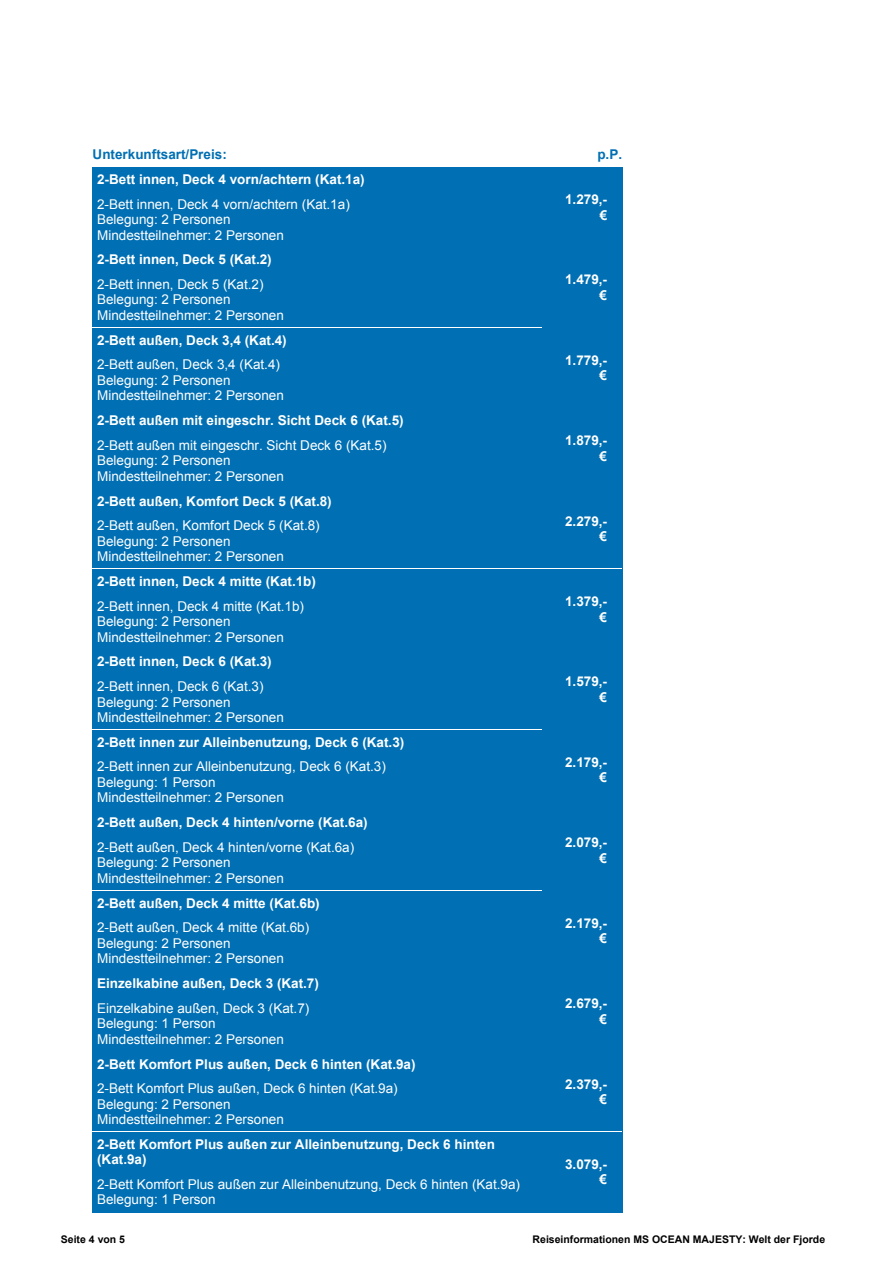
<style>
.page{position:relative;width:893px;height:1263px;background:#fff}
.page>*{position:absolute;margin:0;border:0;box-sizing:border-box;transform-origin:0 0}
.t1{font:13.5px/15.6px "Arial";color:#fff}
.t2{font:700 13.5px/15.6px "Arial";color:#fff;text-align:right}
.t3{font:700 13.5px "Arial";color:#006fb3}
.t4{font:700 10.5px "Arial";color:#000}
</style>
<div class="page">
<div style="left:93px;top:167px;width:449px;height:25px;background:#006fb3"></div>
<div style="left:93px;top:192px;width:449px;height:55px;background:#006fb3"></div>
<div style="left:542px;top:167px;width:9px;height:80px;background:#006fb3"></div>
<div style="left:551px;top:167px;width:71px;height:80px;background:#006fb3"></div>
<div style="left:93px;top:247px;width:449px;height:25px;background:#006fb3"></div>
<div style="left:93px;top:272px;width:449px;height:56px;background:#006fb3"></div>
<div style="left:542px;top:247px;width:9px;height:81px;background:#006fb3"></div>
<div style="left:551px;top:247px;width:71px;height:81px;background:#006fb3"></div>
<div style="left:93px;top:328px;width:449px;height:24px;background:#006fb3"></div>
<div style="left:93px;top:352px;width:449px;height:56px;background:#006fb3"></div>
<div style="left:542px;top:328px;width:9px;height:80px;background:#006fb3"></div>
<div style="left:551px;top:328px;width:71px;height:80px;background:#006fb3"></div>
<div style="left:93px;top:408px;width:449px;height:25px;background:#006fb3"></div>
<div style="left:93px;top:433px;width:449px;height:55px;background:#006fb3"></div>
<div style="left:542px;top:408px;width:9px;height:80px;background:#006fb3"></div>
<div style="left:551px;top:408px;width:71px;height:80px;background:#006fb3"></div>
<div style="left:93px;top:489px;width:449px;height:24px;background:#006fb3"></div>
<div style="left:93px;top:513px;width:449px;height:56px;background:#006fb3"></div>
<div style="left:542px;top:489px;width:9px;height:80px;background:#006fb3"></div>
<div style="left:551px;top:489px;width:71px;height:80px;background:#006fb3"></div>
<div style="left:93px;top:569px;width:449px;height:25px;background:#006fb3"></div>
<div style="left:93px;top:594px;width:449px;height:55px;background:#006fb3"></div>
<div style="left:542px;top:569px;width:9px;height:80px;background:#006fb3"></div>
<div style="left:551px;top:569px;width:71px;height:80px;background:#006fb3"></div>
<div style="left:93px;top:649px;width:449px;height:25px;background:#006fb3"></div>
<div style="left:93px;top:674px;width:449px;height:56px;background:#006fb3"></div>
<div style="left:542px;top:649px;width:9px;height:81px;background:#006fb3"></div>
<div style="left:551px;top:649px;width:71px;height:81px;background:#006fb3"></div>
<div style="left:93px;top:730px;width:449px;height:24px;background:#006fb3"></div>
<div style="left:93px;top:754px;width:449px;height:56px;background:#006fb3"></div>
<div style="left:542px;top:730px;width:9px;height:80px;background:#006fb3"></div>
<div style="left:551px;top:730px;width:71px;height:80px;background:#006fb3"></div>
<div style="left:93px;top:810px;width:449px;height:25px;background:#006fb3"></div>
<div style="left:93px;top:835px;width:449px;height:55px;background:#006fb3"></div>
<div style="left:542px;top:810px;width:9px;height:80px;background:#006fb3"></div>
<div style="left:551px;top:810px;width:71px;height:80px;background:#006fb3"></div>
<div style="left:93px;top:891px;width:449px;height:24px;background:#006fb3"></div>
<div style="left:93px;top:915px;width:449px;height:56px;background:#006fb3"></div>
<div style="left:542px;top:891px;width:9px;height:80px;background:#006fb3"></div>
<div style="left:551px;top:891px;width:71px;height:80px;background:#006fb3"></div>
<div style="left:93px;top:971px;width:449px;height:25px;background:#006fb3"></div>
<div style="left:93px;top:996px;width:449px;height:55px;background:#006fb3"></div>
<div style="left:542px;top:971px;width:9px;height:80px;background:#006fb3"></div>
<div style="left:551px;top:971px;width:71px;height:80px;background:#006fb3"></div>
<div style="left:93px;top:1051px;width:449px;height:25px;background:#006fb3"></div>
<div style="left:93px;top:1076px;width:449px;height:56px;background:#006fb3"></div>
<div style="left:542px;top:1051px;width:9px;height:81px;background:#006fb3"></div>
<div style="left:551px;top:1051px;width:71px;height:81px;background:#006fb3"></div>
<div style="left:93px;top:1132px;width:449px;height:40px;background:#006fb3"></div>
<div style="left:93px;top:1172px;width:449px;height:40px;background:#006fb3"></div>
<div style="left:542px;top:1132px;width:9px;height:80px;background:#006fb3"></div>
<div style="left:551px;top:1132px;width:71px;height:80px;background:#006fb3"></div>
<p class="t3" style="left:93px;top:150px;width:136px">Unterkunftsart/Preis:</p>
<p class="t3" style="left:597px;top:150px;width:26px">p.P.</p>
<p class="t2" style="left:97px;top:173px;width:269px">2-Bett innen, Deck 4 vorn/achtern (Kat.1a)</p>
<p class="t1" style="left:97px;top:197px;width:254px">2-Bett innen, Deck 4 vorn/achtern (Kat.1a)<br>Belegung: 2 Personen<br>Mindestteilnehmer: 2 Personen</p>
<p class="t2" style="left:565px;top:193px;width:44px">1.279,- €</p>
<p class="t2" style="left:97px;top:253px;width:176px">2-Bett innen, Deck 5 (Kat.2)</p>
<p class="t1" style="left:97px;top:278px;width:188px">2-Bett innen, Deck 5 (Kat.2)<br>Belegung: 2 Personen<br>Mindestteilnehmer: 2 Personen</p>
<p class="t2" style="left:565px;top:273px;width:44px">1.479,- €</p>
<p class="t2" style="left:97px;top:333px;width:191px">2-Bett außen, Deck 3,4 (Kat.4)</p>
<p class="t1" style="left:97px;top:358px;width:188px">2-Bett außen, Deck 3,4 (Kat.4)<br>Belegung: 2 Personen<br>Mindestteilnehmer: 2 Personen</p>
<p class="t2" style="left:565px;top:353px;width:44px">1.779,- €</p>
<p class="t2" style="left:97px;top:414px;width:308px">2-Bett außen mit eingeschr. Sicht Deck 6 (Kat.5)</p>
<p class="t1" style="left:97px;top:438px;width:291px">2-Bett außen mit eingeschr. Sicht Deck 6 (Kat.5)<br>Belegung: 2 Personen<br>Mindestteilnehmer: 2 Personen</p>
<p class="t2" style="left:565px;top:434px;width:44px">1.879,- €</p>
<p class="t2" style="left:97px;top:494px;width:236px">2-Bett außen, Komfort Deck 5 (Kat.8)</p>
<p class="t1" style="left:97px;top:519px;width:224px">2-Bett außen, Komfort Deck 5 (Kat.8)<br>Belegung: 2 Personen<br>Mindestteilnehmer: 2 Personen</p>
<p class="t2" style="left:565px;top:514px;width:44px">2.279,- €</p>
<p class="t2" style="left:97px;top:575px;width:220px">2-Bett innen, Deck 4 mitte (Kat.1b)</p>
<p class="t1" style="left:97px;top:599px;width:208px">2-Bett innen, Deck 4 mitte (Kat.1b)<br>Belegung: 2 Personen<br>Mindestteilnehmer: 2 Personen</p>
<p class="t2" style="left:565px;top:595px;width:44px">1.379,- €</p>
<p class="t2" style="left:97px;top:655px;width:176px">2-Bett innen, Deck 6 (Kat.3)</p>
<p class="t1" style="left:97px;top:680px;width:188px">2-Bett innen, Deck 6 (Kat.3)<br>Belegung: 2 Personen<br>Mindestteilnehmer: 2 Personen</p>
<p class="t2" style="left:565px;top:675px;width:44px">1.579,- €</p>
<p class="t2" style="left:97px;top:735px;width:309px">2-Bett innen zur Alleinbenutzung, Deck 6 (Kat.3)</p>
<p class="t1" style="left:97px;top:760px;width:290px">2-Bett innen zur Alleinbenutzung, Deck 6 (Kat.3)<br>Belegung: 1 Person<br>Mindestteilnehmer: 2 Personen</p>
<p class="t2" style="left:565px;top:755px;width:44px">2.179,- €</p>
<p class="t2" style="left:97px;top:816px;width:272px">2-Bett außen, Deck 4 hinten/vorne (Kat.6a)</p>
<p class="t1" style="left:97px;top:840px;width:259px">2-Bett außen, Deck 4 hinten/vorne (Kat.6a)<br>Belegung: 2 Personen<br>Mindestteilnehmer: 2 Personen</p>
<p class="t2" style="left:565px;top:836px;width:44px">2.079,- €</p>
<p class="t2" style="left:97px;top:896px;width:224px">2-Bett außen, Deck 4 mitte (Kat.6b)</p>
<p class="t1" style="left:97px;top:921px;width:214px">2-Bett außen, Deck 4 mitte (Kat.6b)<br>Belegung: 2 Personen<br>Mindestteilnehmer: 2 Personen</p>
<p class="t2" style="left:565px;top:916px;width:44px">2.179,- €</p>
<p class="t2" style="left:97px;top:977px;width:223px">Einzelkabine außen, Deck 3 (Kat.7)</p>
<p class="t1" style="left:97px;top:1001px;width:214px">Einzelkabine außen, Deck 3 (Kat.7)<br>Belegung: 1 Person<br>Mindestteilnehmer: 2 Personen</p>
<p class="t2" style="left:565px;top:997px;width:44px">2.679,- €</p>
<p class="t2" style="left:97px;top:1057px;width:320px">2-Bett Komfort Plus außen, Deck 6 hinten (Kat.9a)</p>
<p class="t1" style="left:97px;top:1082px;width:302px">2-Bett Komfort Plus außen, Deck 6 hinten (Kat.9a)<br>Belegung: 2 Personen<br>Mindestteilnehmer: 2 Personen</p>
<p class="t2" style="left:565px;top:1077px;width:44px">2.379,- €</p>
<p class="t2" style="left:97px;top:1138px;width:399px;text-align:left">2-Bett Komfort Plus außen zur Alleinbenutzung, Deck 6 hinten (Kat.9a)</p>
<p class="t1" style="left:97px;top:1178px;width:424px">2-Bett Komfort Plus außen zur Alleinbenutzung, Deck 6 hinten (Kat.9a)<br>Belegung: 1 Person</p>
<p class="t2" style="left:565px;top:1158px;width:44px">3.079,- €</p>
<p class="t4" style="left:61px;top:1235px;width:66px">Seite 4 von 5</p>
<p class="t4" style="left:533px;top:1235px;width:294px">Reiseinformationen MS OCEAN MAJESTY: Welt der Fjorde</p>
</div>
